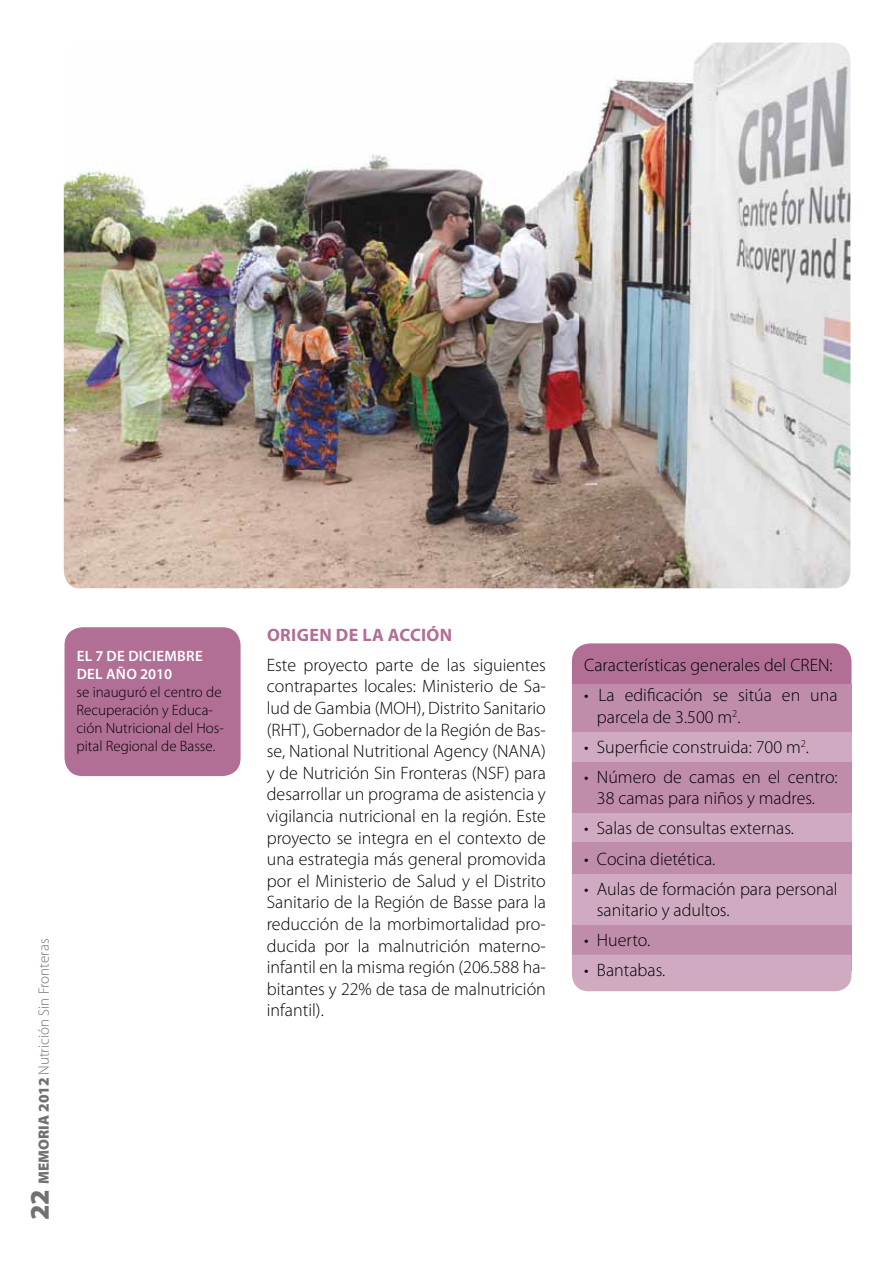
<style>
.page{position:relative;width:893px;height:1263px;background:#fff}
.page>*{position:absolute;margin:0;border:0;box-sizing:border-box;transform-origin:0 0}
.t1{font:300 18px/21.6px "Myriad Pro";color:#000}
.t2{font:700 18px "Myriad Pro";letter-spacing:.02em;color:#b16f95}
.t3{font:300 15px/18px "Myriad Pro";color:#000}
.t4{font:300 15px "Myriad Pro";color:#707172}
.t5{font:600 15px/18px "Myriad Pro";letter-spacing:.02em;color:#fff}
.s1{font-weight:900;font-size:27px}
.s2{font-weight:900}
</style>
<div class="page">
<div style="left:572px;top:643px;width:279px;height:335px;background:#b16f95;border-radius:18px"></div>
<div style="left:572px;top:684px;width:279px;height:47px;background:#bf8caa"></div>
<div style="left:572px;top:732px;width:279px;height:30px;background:#cfaac0"></div>
<div style="left:572px;top:762px;width:279px;height:51px;background:#bf8caa"></div>
<div style="left:572px;top:813px;width:279px;height:29px;background:#cfaac0"></div>
<div style="left:572px;top:842px;width:279px;height:32px;background:#bf8caa"></div>
<div style="left:572px;top:874px;width:279px;height:52px;background:#cfaac0"></div>
<div style="left:572px;top:925px;width:279px;height:45px;background:#bf8caa"></div>
<div style="left:572px;top:955px;width:279px;height:36px;background:#cfaac0"></div>
<div style="left:65px;top:627px;width:176px;height:149px;background:#b16f95;border-radius:18px"></div>
<img style="left:64px;top:43px;width:786px;height:545px">
<p class="t5" style="left:77px;top:647px;width:128px">EL 7 DE DICIEMBRE<br>DEL AÑO 2010</p>
<p class="t3" style="left:77px;top:683px;width:149px">se inauguró el centro de<br>Recuperación y Educa&shy;ción Nutricional del Hos&shy;pital Regional de Basse.</p>
<p class="t4" style="left:35px;top:1220px;width:283px;rotate:-90deg"><span class="s1">22</span> <span class="s2">MEMORIA 2012</span> Nutrición Sin Fronteras</p>
<p class="t2" style="left:267px;top:623px;width:184px">ORIGEN DE LA ACCIÓN</p>
<p class="t1" style="left:267px;top:654px;width:281px;text-align:justify">Este proyecto parte de las siguientes contrapartes locales: Ministerio de Sa&shy;lud de Gambia (MOH), Distrito Sanitario (RHT), Gobernador de la Región de Bas&shy;se, National Nutritional Agency (NANA) y de Nutrición Sin Fronteras (NSF) para desarrollar un programa de asistencia y vigilancia nutricional en la región. Este proyecto se integra en el contexto de una estrategia más general promovida por el Ministerio de Salud y el Distrito Sanitario de la Región de Basse para la reducción de la morbimortalidad pro&shy;ducida por la malnutrición materno&shy;infantil en la misma región (206.588 ha&shy;bitantes y 22% de tasa de malnutrición infantil).</p>
<p class="t1" style="left:584px;top:654px;width:250px">Características generales del CREN:</p>
<p class="t1" style="left:597px;top:684px;width:242px;text-indent:-13px">• La edificación se sitúa en una parcela de 3.500 m<sup>2</sup>.</p>
<p class="t1" style="left:584px;top:736px;width:226px">• Superficie construida: 700 m<sup>2</sup>.</p>
<p class="t1" style="left:584px;top:766px;width:255px;text-align:center">• Número de camas en el centro:<br>38 camas para niños y madres.</p>
<p class="t1" style="left:584px;top:817px;width:211px">• Salas de consultas externas.</p>
<p class="t1" style="left:584px;top:848px;width:133px">• Cocina dietética.</p>
<p class="t1" style="left:597px;top:878px;width:242px;text-indent:-13px">• Aulas de formación para personal sanitario y adultos.</p>
<p class="t1" style="left:584px;top:929px;width:68px">• Huerto.</p>
<p class="t1" style="left:584px;top:959px;width:83px">• Bantabas.</p>
</div>
